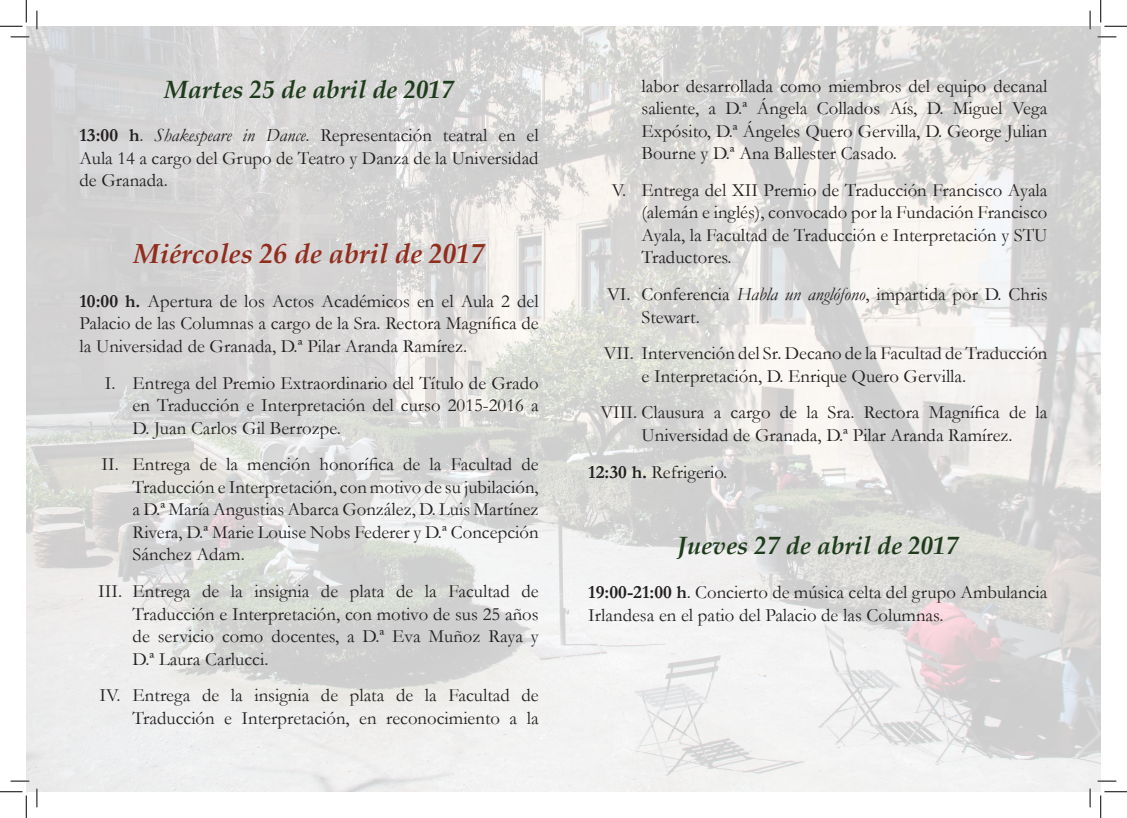
<style>
.page{position:relative;width:1127px;height:818px;background:#fff}
.page>*{position:absolute;margin:0;border:0;box-sizing:border-box;transform-origin:0 0}
.Título{font:italic 700 27.5px "Book Antiqua";color:#922d1e}
.Título-2{font:italic 700 25px "Book Antiqua";color:#1e3c1b}
.t1{font:18.75px/22.5px "Garamond";color:#231f20;text-align:justify}
.s1{font-weight:700}
.s2{font-style:italic}
</style>
<div class="page">
<img style="left:26px;top:26px;width:1074px;height:766px">
<svg style="left:11px;top:36px;width:18px;height:2px"></svg>
<svg style="left:1097px;top:36px;width:18px;height:2px"></svg>
<svg style="left:11px;top:780px;width:18px;height:2px"></svg>
<svg style="left:1097px;top:780px;width:18px;height:2px"></svg>
<svg style="left:36px;top:11px;width:2px;height:18px"></svg>
<svg style="left:36px;top:788px;width:2px;height:19px"></svg>
<svg style="left:1088px;top:11px;width:2px;height:18px"></svg>
<svg style="left:1088px;top:788px;width:2px;height:19px"></svg>
<svg style="left:0;top:0;width:27px;height:27px"></svg>
<svg style="left:0;top:791px;width:27px;height:27px"></svg>
<svg style="left:1100px;top:0;width:26px;height:27px"></svg>
<svg style="left:1100px;top:791px;width:26px;height:27px"></svg>
<p class="Título-2" style="left:164px;top:72px;width:291px">Martes 25 de abril de 2017</p>
<p class="t1" style="left:79px;top:124px;width:460px"><span class="s1">13:00 h</span>. <span class="s2">Shakespeare in Dance</span>. Representación teatral en el Aula 14 a cargo del Grupo de Teatro y Danza de la Universidad de Granada.</p>
<p class="Título" style="left:134px;top:235px;width:352px">Miércoles 26 de abril de 2017</p>
<p class="t1" style="left:79px;top:289px;width:460px"><span class="s1">10:00 h.</span> Apertura de los Actos Académicos en el Aula 2 del Palacio de las Columnas a cargo de la Sra. Rectora Magnífica de la Universidad de Granada, D.ª Pilar Aranda Ramírez.</p>
<p class="t1" style="left:133px;top:371px;width:407px;text-indent:-28px">I. Entrega del Premio Extraordinario del Título de Grado en Traducción e Interpretación del curso 2015-2016 a D. Juan Carlos Gil Berrozpe.</p>
<p class="t1" style="left:133px;top:453px;width:407px;text-indent:-31px">II. Entrega de la mención honorífica de la Facultad de Traducción e Interpretación, con motivo de su jubilación, a D.ª María Angustias Abarca González, D. Luis Martínez Rivera, D.ª Marie Louise Nobs Federer y D.ª Concepción Sánchez Adam.</p>
<p class="t1" style="left:133px;top:579px;width:407px;text-indent:-35px">III. Entrega de la insignia de plata de la Facultad de Traducción e Interpretación, con motivo de sus 25 años de servicio como docentes, a D.ª Eva Muñoz Raya y D.ª Laura Carlucci.</p>
<p class="t1" style="left:100px;top:684px;width:440px;text-align:right">IV. Entrega de la insignia de plata de la Facultad de<br>Traducción e Interpretación, en reconocimiento a la</p>
<p class="t1" style="left:641px;top:74px;width:407px">labor desarrollada como miembros del equipo decanal saliente, a D.ª Ángela Collados Aís, D. Miguel Vega Expósito, D.ª Ángeles Quero Gervilla, D. George Julian Bourne y D.ª Ana Ballester Casado.</p>
<p class="t1" style="left:641px;top:178px;width:407px;text-indent:-30px">V. Entrega del XII Premio de Traducción Francisco Ayala (alemán e inglés), convocado por la Fundación Francisco Ayala, la Facultad de Traducción e Interpretación y STU Traductores.</p>
<p class="t1" style="left:641px;top:282px;width:407px;text-indent:-34px">VI. Conferencia <span class="s2">Habla un anglófono</span>, impartida por D. Chris<br>Stewart.</p>
<p class="t1" style="left:641px;top:342px;width:407px;text-indent:-38px">VII. Intervención del Sr. Decano de la Facultad de Traducción e Interpretación, D. Enrique Quero Gervilla.</p>
<p class="t1" style="left:600px;top:401px;width:448px;text-align:center">VIII. Clausura a cargo de la Sra. Rectora Magnífica de la<br>Universidad de Granada, D.ª Pilar Aranda Ramírez.</p>
<p class="t1" style="left:588px;top:460px;width:140px"><span class="s1">12:30 h.</span> Refrigerio.</p>
<p class="Título-2" style="left:677px;top:528px;width:282px">Jueves 27 de abril de 2017</p>
<p class="t1" style="left:588px;top:580px;width:460px"><span class="s1">19:00-21:00 h</span>. Concierto de música celta del grupo Ambulancia<br>Irlandesa en el patio del Palacio de las Columnas.</p>
</div>
